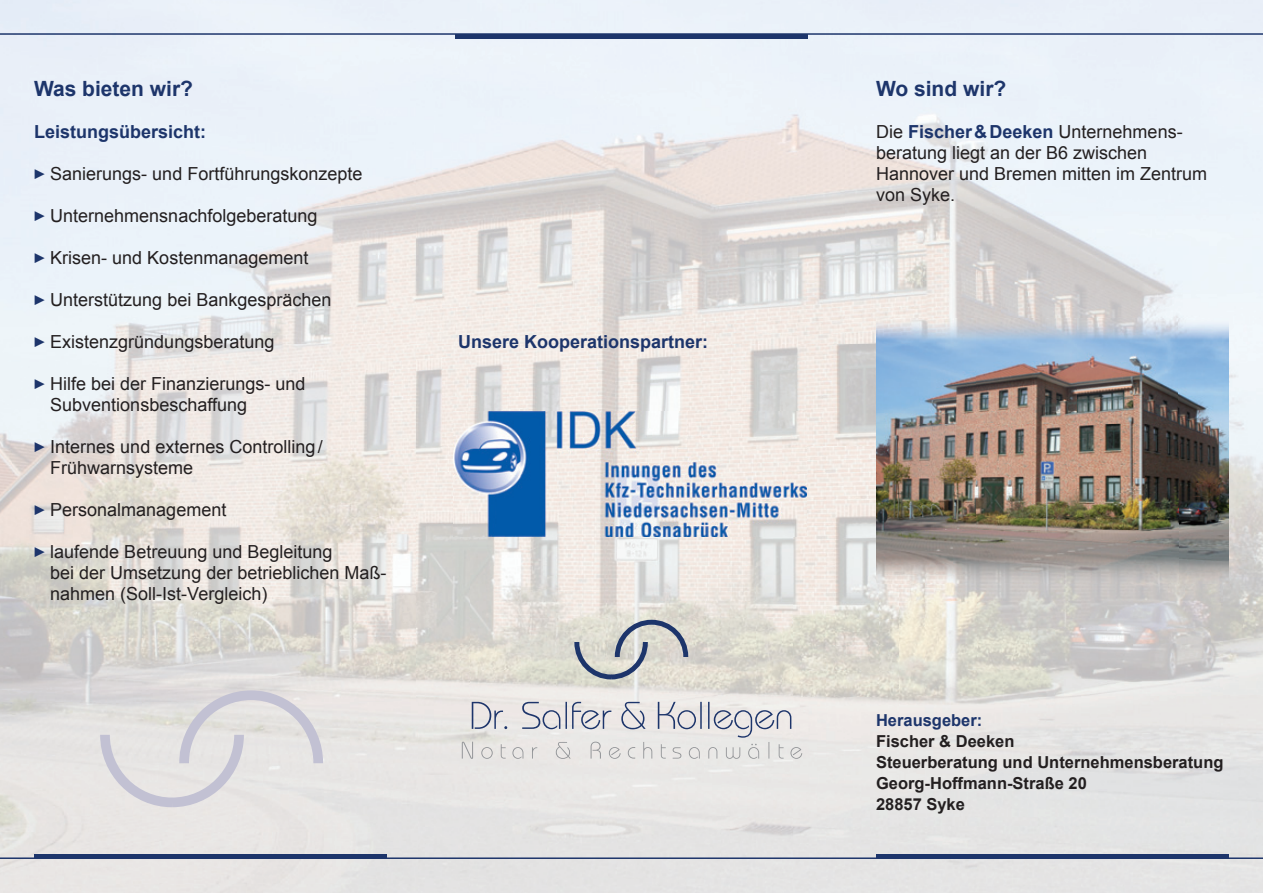
<style>
.page{position:relative;width:1263px;height:893px;background:#fff}
.page>*{position:absolute;margin:0;border:0;box-sizing:border-box;transform-origin:0 0}
.t1{font:700 21px "Arial";color:#1d356b}
.t2{font:18px/21px "Arial";color:#231f20}
.t3{font:700 18px "Arial";color:#1d356b}
.t4{font:700 16.5px/21px "Arial";color:#231f20}
.t5{font:700 16.5px "Arial";color:#1d356b}
.s1{font-family:"Mathematical Pi Six";font-size:13.5px;color:#1d356b}
.s2{font-weight:700;color:#1d356b}
</style>
<div class="page">
<img style="left:0;top:0;width:1263px;height:344px">
<img style="left:0;top:344px;width:416px;height:549px">
<img style="left:416px;top:344px;width:460px;height:103px">
<img style="left:1222px;top:344px;width:41px;height:549px">
<img style="left:416px;top:447px;width:54px;height:446px">
<img style="left:793px;top:447px;width:106px;height:446px">
<img style="left:470px;top:537px;width:323px;height:356px">
<img style="left:899px;top:584px;width:323px;height:309px">
<img style="left:876px;top:318px;width:353px;height:266px">
<hr style="left:876px;top:855px;width:353px;height:4px;background:#1d356b">
<hr style="left:455px;top:34px;width:353px;height:4px;background:#1d356b">
<div style="left:34px;top:854px;width:353px;height:5px;background:#1d356b"></div>
<hr style="left:0;top:33px;width:1263px;height:2px;background:#1d356b">
<hr style="left:0;top:857px;width:1263px;height:2px;background:#1d356b">
<svg style="left:100px;top:690px;width:223px;height:117px;background:#dfdddf"></svg>
<img style="left:454px;top:412px;width:352px;height:125px">
<svg style="left:574px;top:620px;width:114px;height:59px;background:#bfc1c0"></svg>
<svg style="left:462px;top:702px;width:340px;height:57px;background:#d8d8da"></svg>
<p class="t1" style="left:34px;top:77px;width:161px">Was bieten wir?</p>
<p class="t3" style="left:34px;top:122px;width:174px">Leistungsübersicht:</p>
<p class="t2" style="left:34px;top:163px;width:330px"><span class="s1">-</span> Sanierungs- und Fortführungskonzepte</p>
<p class="t2" style="left:34px;top:205px;width:285px"><span class="s1">-</span> Unternehmensnachfolgeberatung</p>
<p class="t2" style="left:34px;top:247px;width:276px"><span class="s1">-</span> Krisen- und Kostenmanagement</p>
<p class="t2" style="left:34px;top:289px;width:299px"><span class="s1">-</span> Unterstützung bei Bankgesprächen</p>
<p class="t2" style="left:34px;top:331px;width:242px"><span class="s1">-</span> Existenzgründungsberatung</p>
<p class="t2" style="left:50px;top:373px;width:257px;text-indent:-16px"><span class="s1">-</span> Hilfe bei der Finanzierungs- und<br>Subventionsbeschaffung</p>
<p class="t2" style="left:50px;top:436px;width:274px;text-indent:-16px"><span class="s1">-</span> Internes und externes Controlling /<br>Frühwarnsysteme</p>
<p class="t2" style="left:34px;top:499px;width:194px"><span class="s1">-</span> Personalmanagement</p>
<p class="t2" style="left:50px;top:541px;width:338px;text-indent:-16px"><span class="s1">-</span> laufende Betreuung und Begleitung<br>bei der Umsetzung der betrieblichen Maß&shy;nahmen (Soll-Ist-Vergleich)</p>
<p class="t3" style="left:458px;top:332px;width:252px">Unsere Kooperationspartner:</p>
<p class="t1" style="left:876px;top:77px;width:132px">Wo sind wir?</p>
<p class="t2" style="left:876px;top:121px;width:333px">Die <span class="s2">Fischer &amp; Deeken</span> Unternehmens&shy;beratung liegt an der B6 zwischen<br>Hannover und Bremen mitten im Zentrum von Syke.</p>
<p class="t5" style="left:876px;top:711px;width:108px">Herausgeber:</p>
<p class="t4" style="left:876px;top:731px;width:349px">Fischer &amp; Deeken<br>Steuerberatung und Unternehmensberatung<br>Georg-Hoffmann-Straße 20<br>28857 Syke</p>
</div>
